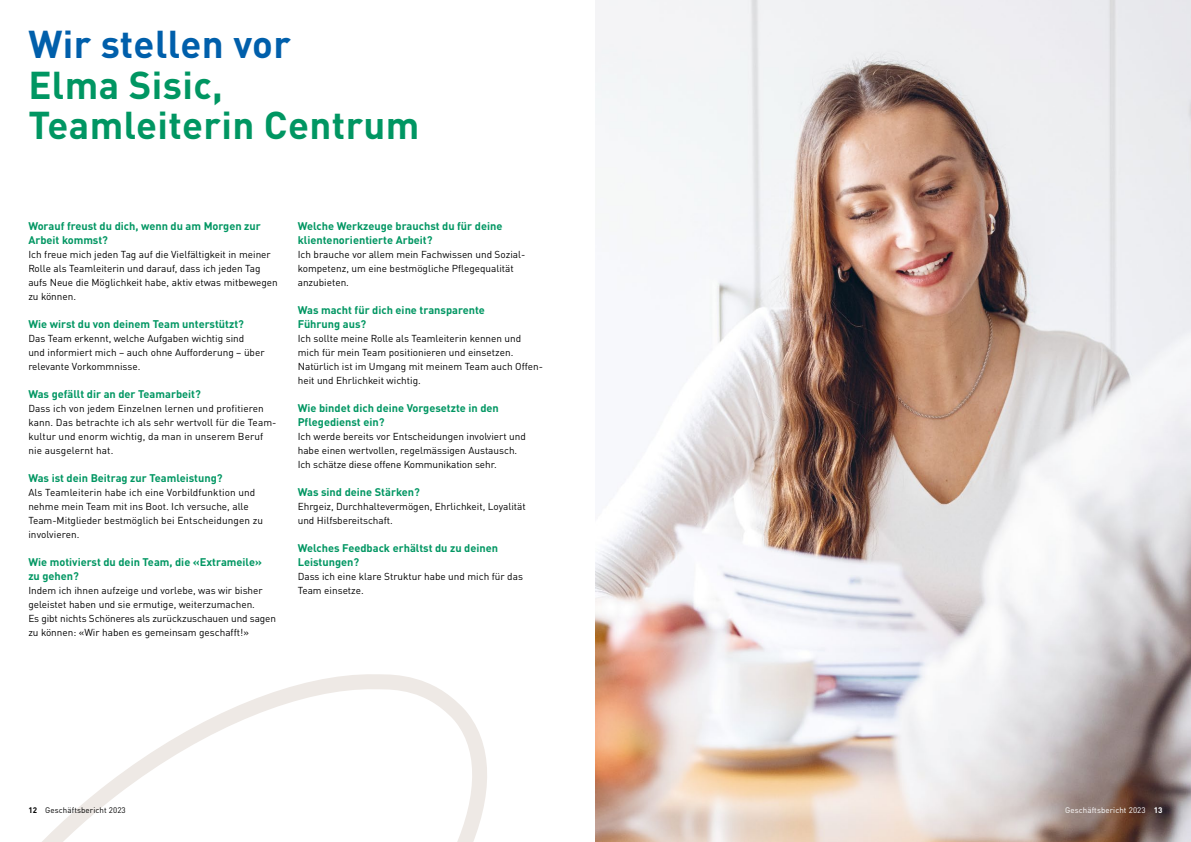
<style>
.page{position:relative;width:1191px;height:842px;background:#fff}
.page>*{position:absolute;margin:0;border:0;box-sizing:border-box;transform-origin:0 0}
.t1{font:700 38.3px/40.9px "DIN Pro";letter-spacing:.01em;color:#009662}
.t2{font:700 38.3px "DIN Pro";letter-spacing:.01em;color:#005fab}
.t3{font:700 11px/14px "DIN Pro";color:#009662}
.t4{font:10px/14px "DIN Pro";color:#000}
.t5{font:8px "DIN Pro";letter-spacing:.01em;color:#000}
.t6{font:8px "DIN Pro";letter-spacing:.01em;color:#fff}
.s1{font-weight:700}
</style>
<div class="page">
<img style="left:595px;top:0;width:596px;height:842px">
<svg style="left:42px;top:674px;width:445px;height:168px"></svg>
<h1 class="t2" style="left:28px;top:12px;width:264px">Wir stellen vor</h1>
<h1 class="t1" style="left:28px;top:60px;width:393px">Elma Sisic,<br>Teamleiterin Centrum</h1>
<p class="t3" style="left:28px;top:217px;width:234px">Worauf freust du dich, wenn du am Morgen zur<br>Arbeit kommst?</p>
<p class="t4" style="left:28px;top:246px;width:251px">Ich freue mich jeden Tag auf die Vielfältigkeit in meiner Rolle als Teamleiterin und darauf, dass ich jeden Tag aufs Neue die Möglichkeit habe, aktiv etwas mitbewegen zu können.</p>
<p class="t3" style="left:28px;top:315px;width:217px">Wie wirst du von deinem Team unterstützt?</p>
<p class="t4" style="left:28px;top:330px;width:238px">Das Team erkennt, welche Aufgaben wichtig sind<br>und informiert mich – auch ohne Aufforderung – über relevante Vorkommnisse.</p>
<p class="t3" style="left:28px;top:385px;width:174px">Was gefällt dir an der Teamarbeit?</p>
<p class="t4" style="left:28px;top:400px;width:250px">Dass ich von jedem Einzelnen lernen und profitieren kann. Das betrachte ich als sehr wertvoll für die Team&shy;kultur und enorm wichtig, da man in unserem Beruf nie ausgelernt hat.</p>
<p class="t3" style="left:28px;top:469px;width:196px">Was ist dein Beitrag zur Teamleistung?</p>
<p class="t4" style="left:28px;top:484px;width:236px">Als Teamleiterin habe ich eine Vorbildfunktion und nehme mein Team mit ins Boot. Ich versuche, alle Team-Mitglieder bestmöglich bei Entscheidungen zu involvieren.</p>
<p class="t3" style="left:28px;top:553px;width:235px">Wie motivierst du dein Team, die «Extrameile» zu gehen?</p>
<p class="t4" style="left:28px;top:582px;width:249px">Indem ich ihnen aufzeige und vorlebe, was wir bisher geleistet haben und sie ermutige, weiterzumachen.<br>Es gibt nichts Schöneres als zurückzuschauen und sagen zu können: «Wir haben es gemeinsam geschafft!»</p>
<p class="t3" style="left:298px;top:217px;width:206px">Welche Werkzeuge brauchst du für deine klientenorientierte Arbeit?</p>
<p class="t4" style="left:298px;top:246px;width:229px">Ich brauche vor allem mein Fachwissen und Sozial&shy;kompetenz, um eine bestmögliche Pflegequalität anzubieten.</p>
<p class="t3" style="left:298px;top:301px;width:189px">Was macht für dich eine transparente<br>Führung aus?</p>
<p class="t4" style="left:298px;top:330px;width:247px">Ich sollte meine Rolle als Teamleiterin kennen und mich für mein Team positionieren und einsetzen.<br>Natürlich ist im Umgang mit meinem Team auch Offen&shy;heit und Ehrlichkeit wichtig.</p>
<p class="t3" style="left:298px;top:399px;width:203px">Wie bindet dich deine Vorgesetzte in den<br>Pflegedienst ein?</p>
<p class="t4" style="left:298px;top:428px;width:230px">Ich werde bereits vor Entscheidungen involviert und habe einen wertvollen, regelmässigen Austausch.<br>Ich schätze diese offene Kommunikation sehr.</p>
<p class="t3" style="left:298px;top:483px;width:124px">Was sind deine Stärken?</p>
<p class="t4" style="left:298px;top:498px;width:229px">Ehrgeiz, Durchhaltevermögen, Ehrlichkeit, Loyalität und Hilfsbereitschaft.</p>
<p class="t3" style="left:298px;top:539px;width:202px">Welches Feedback erhältst du zu deinen<br>Leistungen?</p>
<p class="t4" style="left:298px;top:568px;width:227px">Dass ich eine klare Struktur habe und mich für das<br>Team einsetze.</p>
<p class="t5" style="left:28px;top:804px;width:99px"><span class="s1">12</span> Geschäftsbericht 2023</p>
<p class="t6" style="left:1065px;top:804px;width:99px">Geschäftsbericht 2023 <span class="s1">13</span></p>
</div>
